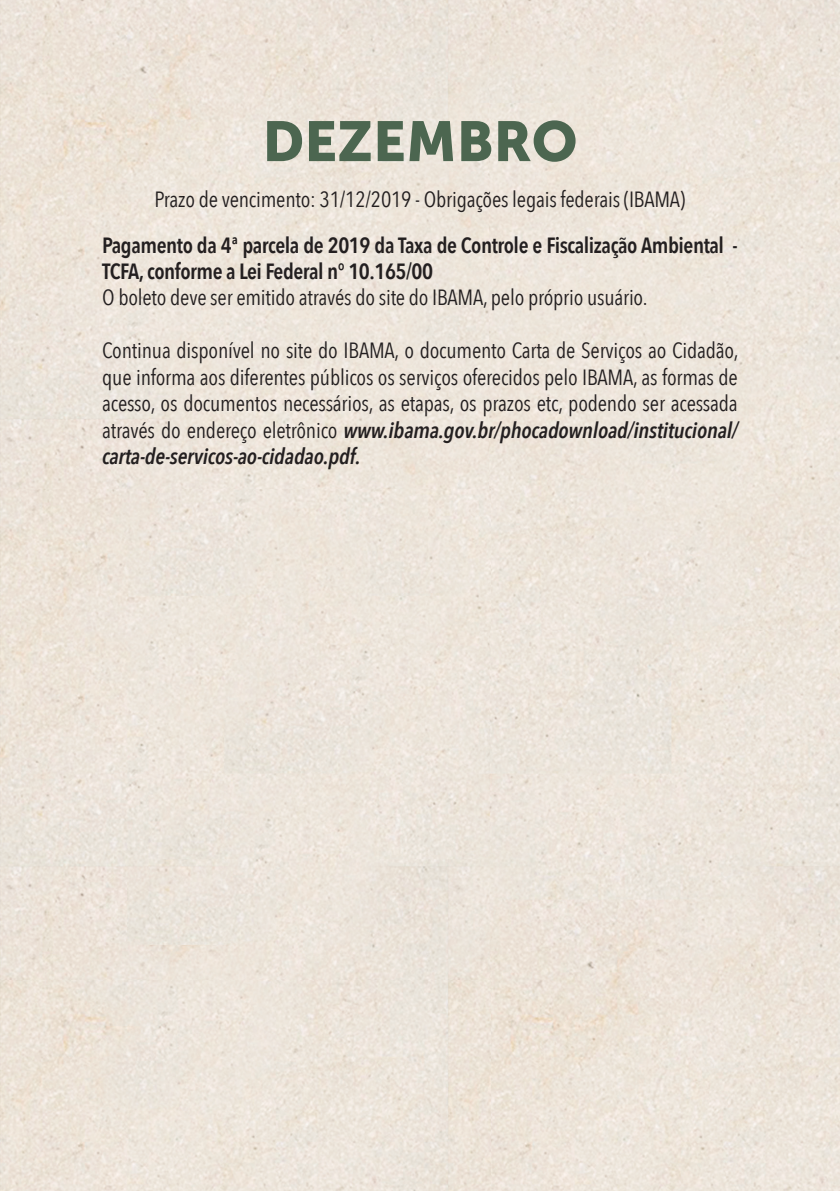
<style>
.page{position:relative;width:840px;height:1191px;background:#fff}
.page>*{position:absolute;margin:0;border:0;box-sizing:border-box;transform-origin:0 0}
.t1{font:56px "Museo Sans 900";color:#4c6650}
.t2{font:22px/26.4px "Avenir Next Condensed";letter-spacing:-.01em;color:#231f20;text-align:justify}
.t3{font:600 22px/26.4px "Avenir Next Condensed";letter-spacing:-.02em;color:#231f20}
.s1{font-weight:600;font-style:italic}
</style>
<div class="page">
<img style="left:0;top:0;width:839px;height:1191px">
<img style="left:709px;top:1091px;width:18px;height:14px">
<h1 class="t1" style="left:262px;top:110px;width:316px">DEZEMBRO</h1>
<p class="t2" style="left:154px;top:185px;width:532px">Prazo de vencimento: 31/12/2019 - Obrigações legais federais (IBAMA)</p>
<p class="t3" style="left:102px;top:231px;width:636px">Pagamento da 4ª parcela de 2019 da Taxa de Controle e Fiscalização Ambiental -<br>TCFA, conforme a Lei Federal n° 10.165/00</p>
<p class="t2" style="left:102px;top:283px;width:546px">O boleto deve ser emitido através do site do IBAMA, pelo próprio usuário.</p>
<p class="t2" style="left:102px;top:336px;width:637px">Continua disponível no site do IBAMA, o documento Carta de Serviços ao Cidadão, que informa aos diferentes públicos os serviços oferecidos pelo IBAMA, as formas de acesso, os documentos necessários, as etapas, os prazos etc, podendo ser acessada através do endereço eletrônico <span class="s1">www.ibama.gov.br/phocadownload/institucional/ carta-de-servicos-ao-cidadao.pdf.</span></p>
</div>
